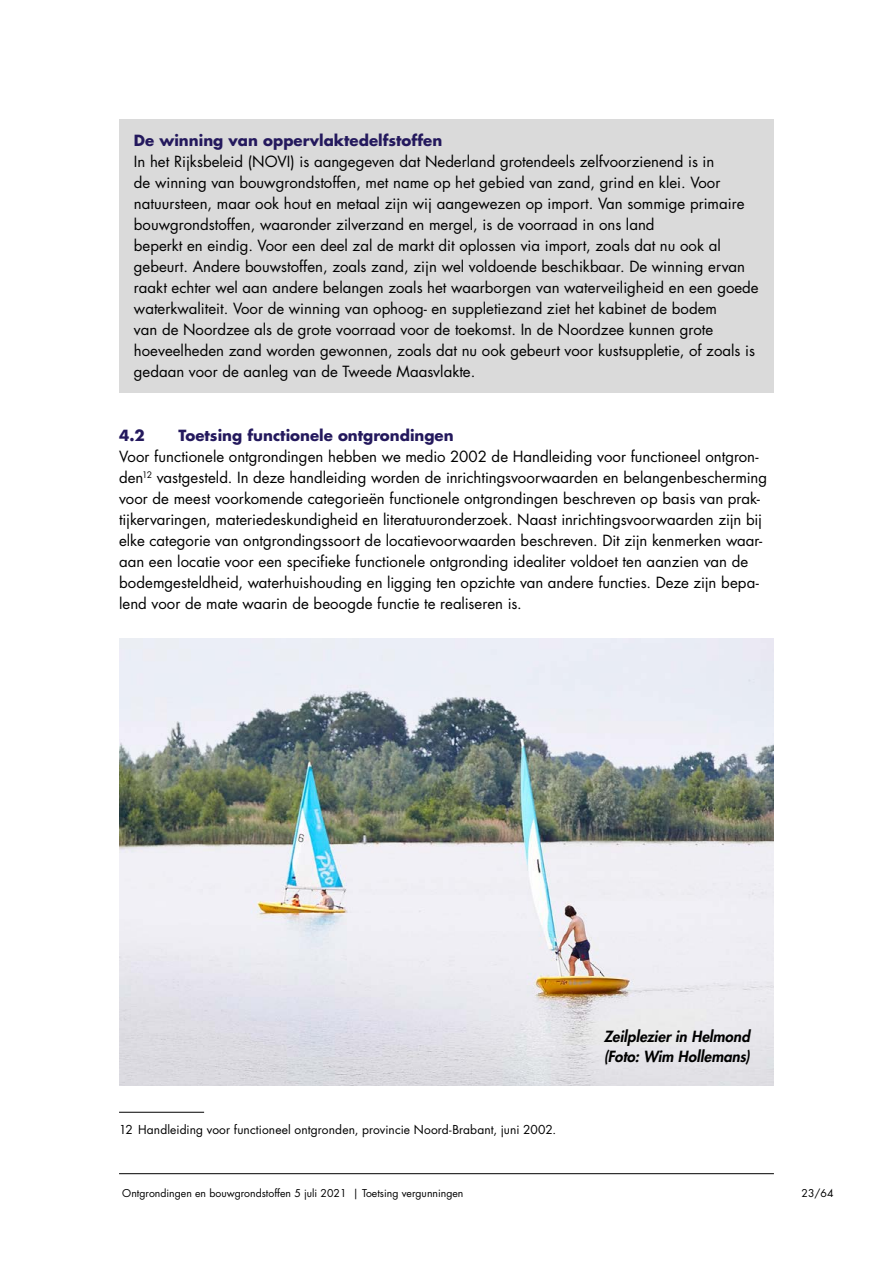
<style>
.page{position:relative;width:893px;height:1263px;background:#fff}
.page>*{position:absolute;margin:0;border:0;box-sizing:border-box;transform-origin:0 0}
.t1{font:15px/21px "Futura Std";color:#000}
.t2{font:700 15px "Futura Std";color:#24195d}
.t3{font:italic 800 15px/19.5px "Futura Std";letter-spacing:.005em;color:#000}
.t4{font:12px "Futura Std";letter-spacing:.005em;color:#000}
.t5{font:10.5px "Futura Std";color:#000}
</style>
<div class="page">
<hr style="left:119px;top:1173px;width:655px;height:1px;background:#000">
<div style="left:119px;top:119px;width:655px;height:273px;background:#dadada"></div>
<hr style="left:119px;top:1112px;width:85px;height:1px;background:#000">
<img style="left:119px;top:639px;width:655px;height:446px">
<p class="t2" style="left:134px;top:131px;width:310px">De winning van oppervlaktedelfstoffen</p>
<p class="t1" style="left:134px;top:151px;width:626px">In het Rijksbeleid (NOVI) is aangegeven dat Nederland grotendeels zelfvoorzienend is in<br>de winning van bouwgrondstoffen, met name op het gebied van zand, grind en klei. Voor natuursteen, maar ook hout en metaal zijn wij aangewezen op import. Van sommige primaire bouwgrondstoffen, waaronder zilverzand en mergel, is de voorraad in ons land<br>beperkt en eindig. Voor een deel zal de markt dit oplossen via import, zoals dat nu ook al gebeurt. Andere bouwstoffen, zoals zand, zijn wel voldoende beschikbaar. De winning ervan raakt echter wel aan andere belangen zoals het waarborgen van waterveiligheid en een goede waterkwaliteit. Voor de winning van ophoog- en suppletiezand ziet het kabinet de bodem<br>van de Noordzee als de grote voorraad voor de toekomst. In de Noordzee kunnen grote hoeveelheden zand worden gewonnen, zoals dat nu ook gebeurt voor kustsuppletie, of zoals is gedaan voor de aanleg van de Tweede Maasvlakte.</p>
<p class="t2" style="left:119px;top:426px;width:27px">4.2</p>
<p class="t2" style="left:179px;top:426px;width:277px">Toetsing functionele ontgrondingen</p>
<p class="t1" style="left:119px;top:446px;width:649px">Voor functionele ontgrondingen hebben we medio 2002 de Handleiding voor functioneel ontgron&shy;den<sup>12</sup> vastgesteld. In deze handleiding worden de inrichtingsvoorwaarden en belangenbescherming voor de meest voorkomende categorieën functionele ontgrondingen beschreven op basis van prak&shy;tijkervaringen, materiedeskundigheid en literatuuronderzoek. Naast inrichtingsvoorwaarden zijn bij elke categorie van ontgrondingssoort de locatievoorwaarden beschreven. Dit zijn kenmerken waar&shy;aan een locatie voor een specifieke functionele ontgronding idealiter voldoet ten aanzien van de bodemgesteldheid, waterhuishouding en ligging ten opzichte van andere functies. Deze zijn bepa&shy;lend voor de mate waarin de beoogde functie te realiseren is.</p>
<p class="t4" style="left:119px;top:1122px;width:439px">12 Handleiding voor functioneel ontgronden, provincie Noord-Brabant, juni 2002.</p>
<p class="t3" style="left:604px;top:1027px;width:147px">Zeilplezier in Helmond (Foto: Wim Hollemans)</p>
<p class="t5" style="left:122px;top:1187px;width:343px">Ontgrondingen en bouwgrondstoffen 5 juli 2021 | Toetsing vergunningen</p>
<p class="t5" style="left:802px;top:1187px;width:33px">23/64</p>
</div>
